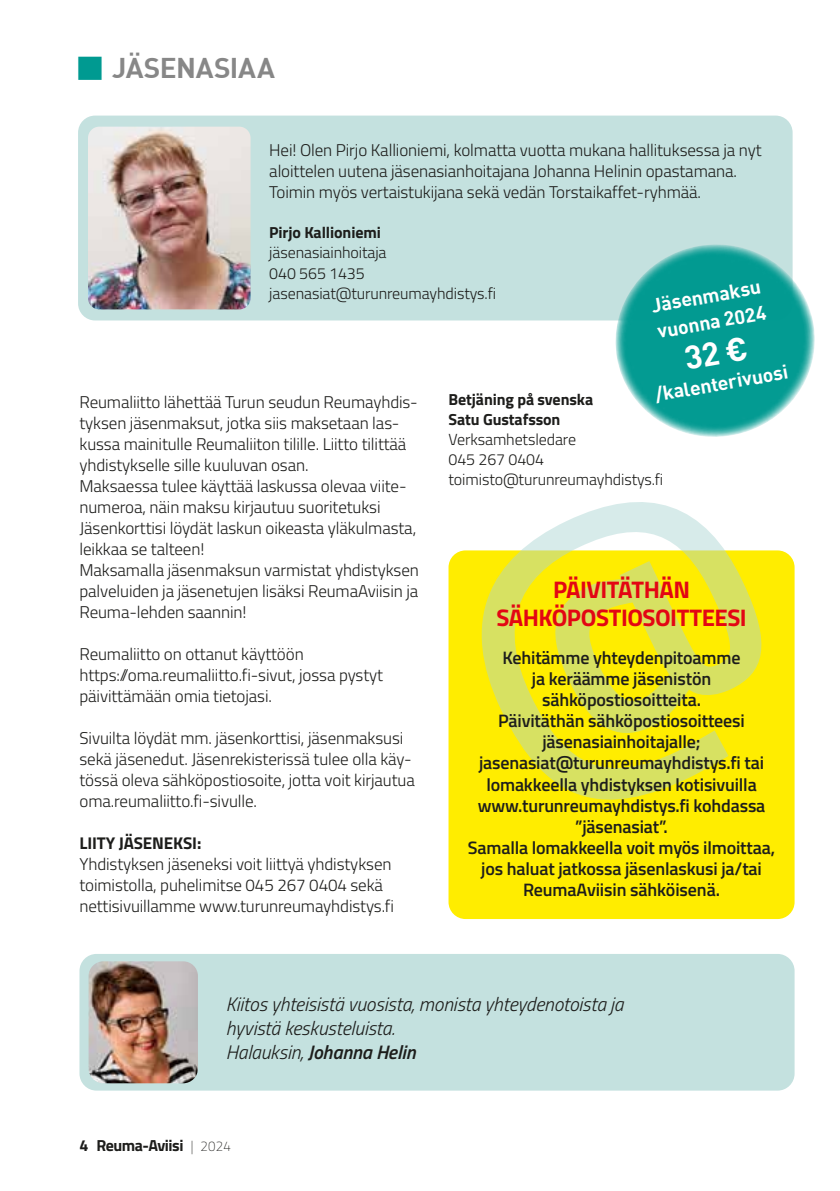
<style>
.page{position:relative;width:840px;height:1191px;background:#fff}
.page>*{position:absolute;margin:0;border:0;box-sizing:border-box;transform-origin:0 0}
.t1{font:700 28px "DIN";letter-spacing:-.005em;color:#878787}
.t2{font:700 24px/28px "Titillium";letter-spacing:-.02em;color:#e30613;text-align:center}
.t3{font:italic 300 19.6px/24.2px "Titillium";letter-spacing:-.005em;color:#1d1d1b}
.t4{font:700 19.6px/26.2px "DIN";color:#fff}
.t5{font:600 18px/21px "Titillium";letter-spacing:-.01em;color:#1d1d1b;text-align:center}
.t6{font:300 17px/21px "Titillium";letter-spacing:-.005em;color:#1d1d1b}
.t7{font:700 17px "Titillium";letter-spacing:-.005em;color:#1d1d1b}
.t8{font:300 16px/20px "Titillium";letter-spacing:-.005em;color:#1d1d1b}
.t9{font:700 16px/20px "Titillium";letter-spacing:-.005em;color:#1d1d1b}
.t10{font:700 16px "Titillium";letter-spacing:-.03em;color:#1d1d1b}
.s1{color:#009a91}
.s2{font-weight:600}
.s3{font-weight:100;font-size:14px}
</style>
<div class="page">
<div style="left:448px;top:550px;width:346px;height:369px;background:#ffed00;border-radius:17px"></div>
<svg style="left:458px;top:502px;width:315px;height:298px"></svg>
<div style="left:78px;top:116px;width:714px;height:204px;background:#c4e1df;border-radius:17px"></div>
<img style="left:88px;top:127px;width:162px;height:182px">
<svg style="left:607px;top:236px;width:208px;height:201px;fill:#039b92"></svg>
<div style="left:79px;top:954px;width:715px;height:136px;background:#c4e1df;border-radius:17px"></div>
<img style="left:88px;top:961px;width:110px;height:122px">
<div style="left:683px;top:336px;width:64px;height:34px;background:#039b92"></div>
<h1 class="t1" style="left:76px;top:50px;width:200px"><span class="s1">█</span> JÄSENASIAA</h1>
<p class="t6" style="left:269px;top:139px;width:493px">Hei! Olen Pirjo Kallioniemi, kolmatta vuotta mukana hallituksessa ja nyt aloittelen uutena jäsenasianhoitajana Johanna Helinin opastamana.<br>Toimin myös vertaistukijana sekä vedän Torstaikaffet-ryhmää.</p>
<p class="t9" style="left:269px;top:222px;width:113px">Pirjo Kallioniemi</p>
<p class="t8" style="left:269px;top:242px;width:228px">jäsenasiainhoitaja<br>040 565 1435 jasenasiat@turunreumayhdistys.fi</p>
<p class="t4" style="left:648px;top:292px;width:113px;rotate:-10deg">Jäsenmaksu vuonna 2024</p>
<p class="t4" style="left:652px;top:381px;width:136px;rotate:-10deg">/kalenterivuosi</p>
<p class="t9" style="left:448px;top:388px;width:146px">Betjäning på svenska<br>Satu Gustafsson</p>
<p class="t8" style="left:448px;top:428px;width:216px">Verksamhetsledare<br>045 267 0404 toimisto@turunreumayhdistys.fi</p>
<p class="t6" style="left:79px;top:391px;width:341px">Reumaliitto lähettää Turun seudun Reumayhdis&shy;tyksen jäsenmaksut, jotka siis maksetaan las&shy;kussa mainitulle Reumaliiton tilille. Liitto tilittää yhdistykselle sille kuuluvan osan.<br>Maksaessa tulee käyttää laskussa olevaa viite&shy;numeroa, näin maksu kirjautuu suoritetuksi Jäsenkorttisi löydät laskun oikeasta yläkulmasta, leikkaa se talteen!<br>Maksamalla jäsenmaksun varmistat yhdistyksen palveluiden ja jäsenetujen lisäksi ReumaAviisin ja Reuma-lehden saannin!</p>
<p class="t6" style="left:79px;top:643px;width:305px">Reumaliitto on ottanut käyttöön https://oma.reumaliitto.fi-sivut, jossa pystyt päivittämään omia tietojasi.</p>
<p class="t6" style="left:79px;top:727px;width:337px">Sivuilta löydät mm. jäsenkorttisi, jäsenmaksusi sekä jäsenedut. Jäsenrekisterissä tulee olla käy&shy;tössä oleva sähköpostiosoite, jotta voit kirjautua oma.reumaliitto.fi-sivulle.</p>
<p class="t7" style="left:79px;top:830px;width:123px">LIITY JÄSENEKSI:</p>
<p class="t6" style="left:79px;top:853px;width:316px">Yhdistyksen jäseneksi voit liittyä yhdistyksen toimistolla, puhelimitse 045 267 0404 sekä nettisivuillamme www.turunreumayhdistys.fi</p>
<h2 class="t2" style="left:496px;top:575px;width:252px">PÄIVITÄTHÄN<br>SÄHKÖPOSTIOSOITTEESI</h2>
<p class="t5" style="left:467px;top:646px;width:308px">Kehitämme yhteydenpitoamme<br>ja keräämme jäsenistön sähköpostiosoitteita.<br>Päivitäthän sähköpostiosoitteesi jäsenasiainhoitajalle; jasenasiat@turunreumayhdistys.fi tai lomakkeella yhdistyksen kotisivuilla www.turunreumayhdistys.fi kohdassa ”jäsenasiat”.<br>Samalla lomakkeella voit myös ilmoittaa, jos haluat jatkossa jäsenlaskusi ja/tai<br>ReumaAviisin sähköisenä.</p>
<p class="t3" style="left:226px;top:991px;width:399px">Kiitos yhteisistä vuosista, monista yhteydenotoista ja hyvistä keskusteluista.<br>Halauksin, <span class="s2">Johanna Helin</span></p>
<p class="t10" style="left:79px;top:1133px;width:153px">4 Reuma-Aviisi <span class="s3">| 2024</span></p>
</div>
